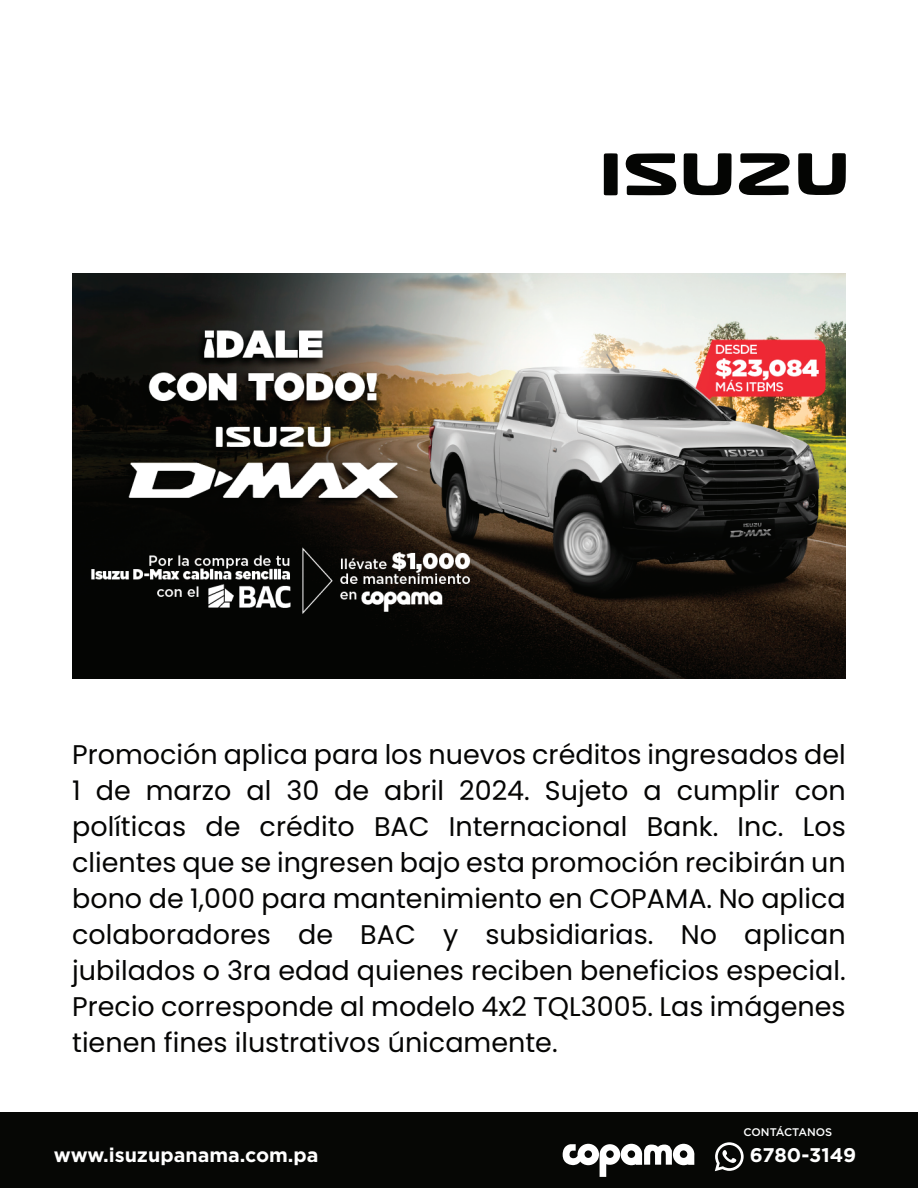
<style>
.page{position:relative;width:918px;height:1188px;background:#fff}
.page>*{position:absolute;margin:0;border:0;box-sizing:border-box;transform-origin:0 0}
.t1{font:27px/36px "Poppins";color:#050504;text-align:justify}
.t2{font:700 19.8px "Gotham";color:#fff}
.t3{font:500 11.1px "Gotham";color:#fdfefe}
</style>
<div class="page">
<div style="left:0;top:1112px;width:918px;height:76px;background:#060705"></div>
<svg style="left:715px;top:1142px;width:29px;height:29px"></svg>
<svg style="left:563px;top:1144px;width:131px;height:33px"></svg>
<img style="left:72px;top:273px;width:774px;height:405px">
<svg style="left:604px;top:153px;width:14px;height:42px"></svg>
<svg style="left:625px;top:153px;width:52px;height:42px"></svg>
<svg style="left:739px;top:153px;width:51px;height:42px"></svg>
<svg style="left:684px;top:153px;width:48px;height:42px"></svg>
<svg style="left:798px;top:153px;width:48px;height:42px"></svg>
<p class="t1" style="left:72px;top:737px;width:775px">Promoción aplica para los nuevos créditos ingresados del 1 de marzo al 30 de abril 2024. Sujeto a cumplir con políticas de crédito BAC Internacional Bank. Inc. Los clientes que se ingresen bajo esta promoción recibirán un bono de 1,000 para mantenimiento en COPAMA. No aplica colaboradores de BAC y subsidiarias. No aplican jubilados o 3ra edad quienes reciben beneficios especial.<br>Precio corresponde al modelo 4x2 TQL3005. Las imágenes tienen fines ilustrativos únicamente.</p>
<p class="t3" style="left:744px;top:1125px;width:90px">CONTÁCTANOS</p>
<p class="t2" style="left:54px;top:1142px;width:266px">www.isuzupanama.com.pa</p>
<p class="t2" style="left:750px;top:1142px;width:108px">6780-3149</p>
</div>
